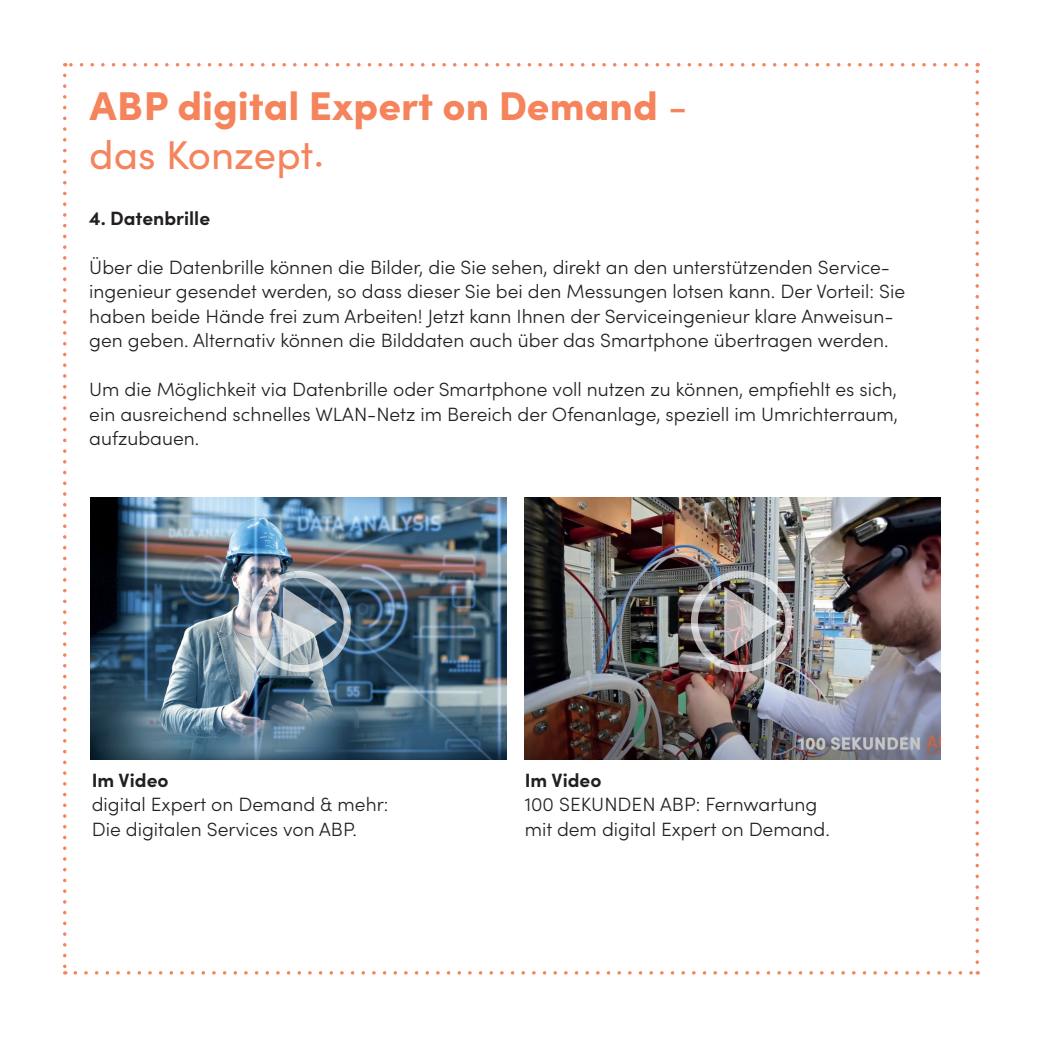
<style>
.page{position:relative;width:1042px;height:1042px;background:#fff}
.page>*{position:absolute;margin:0;border:0;box-sizing:border-box;transform-origin:0 0}
.t1{font:900 40.25px/48.3px "Sofia Pro";color:#f5835c}
.t2{font:300 19.25px/24.5px "Sofia Pro";color:#231f20}
.t3{font:700 19.25px "Sofia Pro";color:#231f20}
.s1{font-weight:400}
</style>
<div class="page">
<svg style="left:63px;top:75px;width:3px;height:899px"></svg>
<svg style="left:75px;top:971px;width:903px;height:3px"></svg>
<svg style="left:975px;top:63px;width:4px;height:899px"></svg>
<svg style="left:65px;top:63px;width:901px;height:4px"></svg>
<img style="left:91px;top:497px;width:415px;height:262px">
<img style="left:525px;top:497px;width:415px;height:262px">
<svg style="left:283px;top:587px;width:54px;height:70px;background:#8494a0"></svg>
<div style="left:249px;top:571px;width:102px;height:101px;border:7px solid #fff;border-radius:50%"></div>
<svg style="left:724px;top:587px;width:54px;height:70px;background:#a09d9f"></svg>
<div style="left:691px;top:571px;width:101px;height:101px;border:7px solid #fff;border-radius:50%"></div>
<h1 class="t1" style="left:89px;top:79px;width:600px">ABP digital Expert on Demand <span class="s1">- das Konzept.</span></h1>
<p class="t3" style="left:89px;top:203px;width:122px">4. Datenbrille</p>
<p class="t2" style="left:89px;top:253px;width:817px">Über die Datenbrille können die Bilder, die Sie sehen, direkt an den unterstützenden Service&shy;ingenieur gesendet werden, so dass dieser Sie bei den Messungen lotsen kann. Der Vorteil: Sie haben beide Hände frei zum Arbeiten! Jetzt kann Ihnen der Serviceingenieur klare Anweisun&shy;gen geben. Alternativ können die Bilddaten auch über das Smartphone übertragen werden.</p>
<p class="t2" style="left:89px;top:376px;width:810px;text-align:justify">Um die Möglichkeit via Datenbrille oder Smartphone voll nutzen zu können, empfiehlt es sich, ein ausreichend schnelles WLAN-Netz im Bereich der Ofenanlage, speziell im Umrichterraum, aufzubauen.</p>
<p class="t3" style="left:92px;top:765px;width:78px">Im Video</p>
<p class="t2" style="left:92px;top:791px;width:298px">digital Expert on Demand &amp; mehr:<br>Die digitalen Services von ABP.</p>
<p class="t3" style="left:525px;top:765px;width:78px">Im Video</p>
<p class="t2" style="left:525px;top:791px;width:307px">100 SEKUNDEN ABP: Fernwartung mit dem digital Expert on Demand.</p>
</div>
